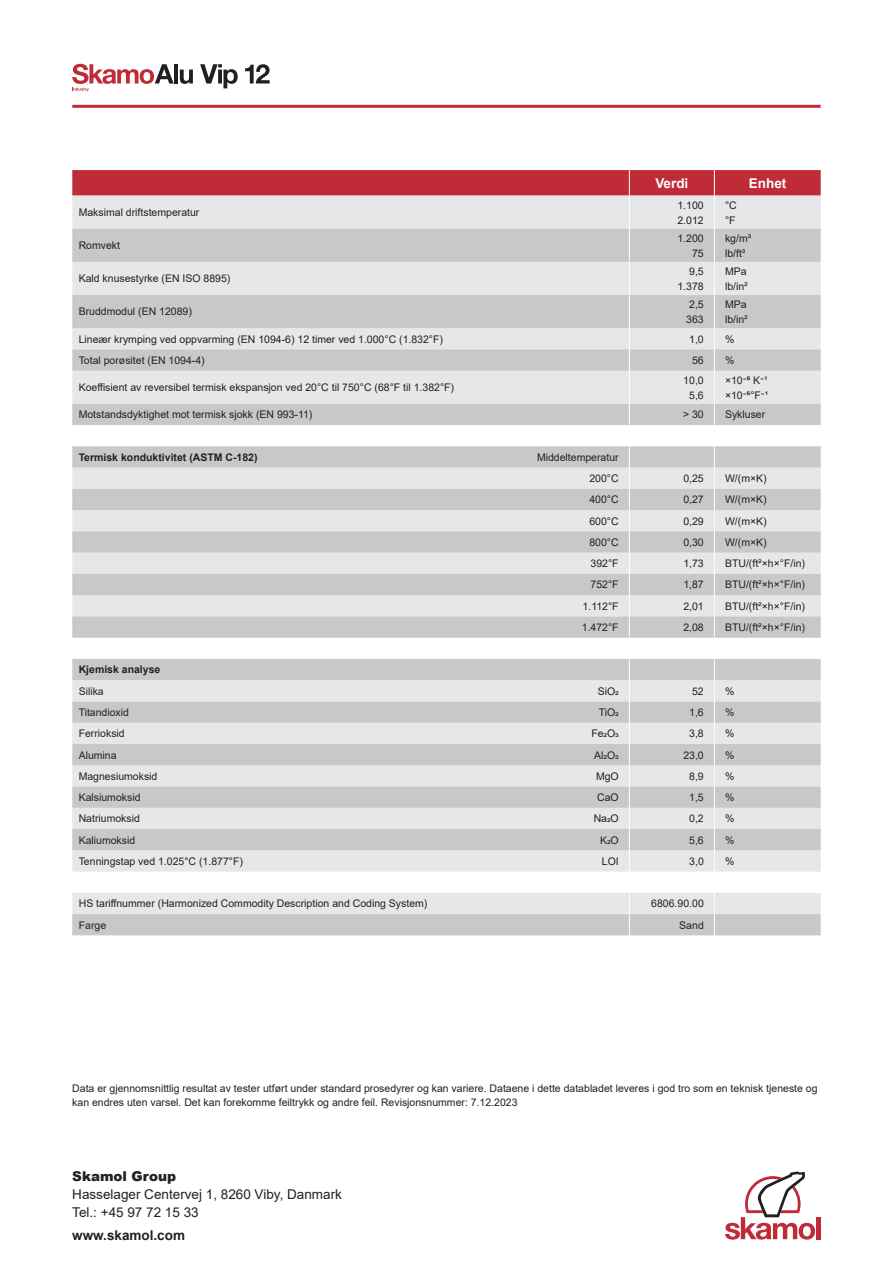
<style>
.page{position:relative;width:893px;height:1263px;background:#fff}
.page>*{position:absolute;margin:0;border:0;box-sizing:border-box;transform-origin:0 0}
.t1{font:13.5px/18px "Arial";color:#231f20}
.t2{font:700 13.5px "Arial";color:#231f20}
.t3{font:900 13.5px "Arial";color:#231f20}
.t4{font:700 13.5px "Arial";color:#fff}
.t5{font:10.5px/15px "Arial";color:#231f20}
.t6{font:700 10.5px "Arial";color:#231f20}
</style>
<div class="page">
<hr style="left:174px;top:64px;width:4px;height:19px;background:#231f20">
<svg style="left:180px;top:70px;width:13px;height:14px"></svg>
<svg style="left:200px;top:64px;width:38px;height:24px"></svg>
<svg style="left:245px;top:64px;width:25px;height:19px"></svg>
<svg style="left:72px;top:64px;width:102px;height:27px"></svg>
<svg style="left:72px;top:170px;width:749px;height:26px;background:#c0313c"></svg>
<hr style="left:72px;top:105px;width:749px;height:3px;background:#bf2b37">
<div style="left:816px;top:1217px;width:5px;height:22px;background:#bf2b37"></div>
<svg style="left:725px;top:1171px;width:90px;height:68px"></svg>
<div style="left:72px;top:196px;width:749px;height:33px;background:#e6e7e9"></div>
<svg style="left:72px;top:229px;width:749px;height:706px;background:#d9dadc"></svg>
<hr style="left:629px;top:196px;width:1px;height:33px;background:#fff">
<hr style="left:714px;top:196px;width:1px;height:33px;background:#fff">
<hr style="left:629px;top:229px;width:1px;height:33px;background:#fff">
<hr style="left:714px;top:229px;width:1px;height:33px;background:#fff">
<hr style="left:629px;top:262px;width:1px;height:33px;background:#fff">
<hr style="left:714px;top:262px;width:1px;height:33px;background:#fff">
<hr style="left:629px;top:295px;width:1px;height:33px;background:#fff">
<hr style="left:714px;top:295px;width:1px;height:33px;background:#fff">
<svg style="left:629px;top:328px;width:1px;height:43px"></svg>
<svg style="left:714px;top:328px;width:1px;height:43px"></svg>
<hr style="left:629px;top:371px;width:1px;height:33px;background:#fff">
<hr style="left:714px;top:371px;width:1px;height:33px;background:#fff">
<svg style="left:629px;top:404px;width:1px;height:21px"></svg>
<svg style="left:714px;top:404px;width:1px;height:21px"></svg>
<svg style="left:629px;top:446px;width:1px;height:192px"></svg>
<svg style="left:714px;top:446px;width:1px;height:192px"></svg>
<svg style="left:629px;top:659px;width:1px;height:212px"></svg>
<svg style="left:714px;top:659px;width:1px;height:212px"></svg>
<svg style="left:629px;top:893px;width:1px;height:42px"></svg>
<svg style="left:714px;top:893px;width:1px;height:42px"></svg>
<p class="t4" style="left:655px;top:173px;width:35px">Verdi</p>
<p class="t4" style="left:749px;top:173px;width:39px">Enhet</p>
<p class="t5" style="left:79px;top:205px;width:122px">Maksimal driftstemperatur</p>
<p class="t5" style="left:677px;top:197px;width:28px">1.100<br>2.012</p>
<p class="t5" style="left:725px;top:197px;width:13px">°C °F</p>
<p class="t5" style="left:79px;top:238px;width:43px">Romvekt</p>
<p class="t5" style="left:677px;top:230px;width:28px;text-align:right">1.200<br>75</p>
<p class="t5" style="left:725px;top:230px;width:28px">kg/m³ lb/ft³</p>
<p class="t5" style="left:79px;top:271px;width:153px">Kald knusestyrke (EN ISO 8895)</p>
<p class="t5" style="left:677px;top:264px;width:28px;text-align:right">9,5<br>1.378</p>
<p class="t5" style="left:725px;top:264px;width:24px">MPa lb/in²</p>
<p class="t5" style="left:79px;top:304px;width:115px">Bruddmodul (EN 12089)</p>
<p class="t5" style="left:686px;top:297px;width:19px">2,5<br>363</p>
<p class="t5" style="left:725px;top:297px;width:24px">MPa lb/in²</p>
<p class="t5" style="left:79px;top:331px;width:366px">Lineær krymping ved oppvarming (EN 1094-6) 12 timer ved 1.000°C (1.832°F)</p>
<p class="t5" style="left:689px;top:331px;width:16px">1,0</p>
<p class="t5" style="left:725px;top:331px;width:11px">%</p>
<p class="t5" style="left:79px;top:353px;width:128px">Total porøsitet (EN 1094-4)</p>
<p class="t5" style="left:692px;top:353px;width:13px">56</p>
<p class="t5" style="left:725px;top:353px;width:11px">%</p>
<p class="t5" style="left:79px;top:380px;width:377px">Koeffisient av reversibel termisk ekspansjon ved 20°C til 750°C (68°F til 1.382°F)</p>
<p class="t5" style="left:683px;top:372px;width:22px;text-align:center">10,0<br>5,6</p>
<p class="t5" style="left:725px;top:372px;width:45px">× 1 0 K⁶־ ¹־ ×10־⁶°F ¹־</p>
<p class="t5" style="left:79px;top:407px;width:235px">Motstandsdyktighet mot termisk sjokk (EN 993-11)</p>
<p class="t5" style="left:683px;top:407px;width:22px">&gt; 30</p>
<p class="t5" style="left:725px;top:407px;width:42px">Sykluser</p>
<p class="t6" style="left:79px;top:450px;width:180px">Termisk konduktivitet (ASTM C-182)</p>
<p class="t5" style="left:537px;top:446px;width:83px;line-height:21.3px;text-align:right">Middeltemperatur<br>200°C</p>
<p class="t5" style="left:683px;top:471px;width:22px">0,25</p>
<p class="t5" style="left:725px;top:471px;width:43px">W/(m×K)</p>
<p class="t5" style="left:589px;top:492px;width:31px">400°C</p>
<p class="t5" style="left:683px;top:492px;width:22px">0,27</p>
<p class="t5" style="left:725px;top:492px;width:43px">W/(m×K)</p>
<p class="t5" style="left:589px;top:513px;width:31px">600°C</p>
<p class="t5" style="left:683px;top:513px;width:22px">0,29</p>
<p class="t5" style="left:725px;top:513px;width:43px">W/(m×K)</p>
<p class="t5" style="left:589px;top:535px;width:31px">800°C</p>
<p class="t5" style="left:683px;top:535px;width:22px">0,30</p>
<p class="t5" style="left:725px;top:535px;width:43px">W/(m×K)</p>
<p class="t5" style="left:591px;top:556px;width:30px">392°F</p>
<p class="t5" style="left:683px;top:556px;width:22px">1,73</p>
<p class="t5" style="left:725px;top:556px;width:82px">BTU/(ft²×h×°F/in)</p>
<p class="t5" style="left:591px;top:577px;width:30px">752°F</p>
<p class="t5" style="left:683px;top:577px;width:22px">1,87</p>
<p class="t5" style="left:725px;top:577px;width:82px">BTU/(ft²×h×°F/in)</p>
<p class="t5" style="left:583px;top:598px;width:38px">1.112°F</p>
<p class="t5" style="left:683px;top:598px;width:22px">2,01</p>
<p class="t5" style="left:725px;top:598px;width:82px">BTU/(ft²×h×°F/in)</p>
<p class="t5" style="left:582px;top:620px;width:38px">1.472°F</p>
<p class="t5" style="left:683px;top:620px;width:22px">2,08</p>
<p class="t5" style="left:725px;top:620px;width:82px">BTU/(ft²×h×°F/in)</p>
<p class="t6" style="left:79px;top:662px;width:83px">Kjemisk analyse</p>
<p class="t5" style="left:79px;top:683px;width:27px">Silika</p>
<p class="t5" style="left:598px;top:683px;width:22px">SiO2</p>
<p class="t5" style="left:692px;top:683px;width:13px">52</p>
<p class="t5" style="left:725px;top:683px;width:11px">%</p>
<p class="t5" style="left:79px;top:705px;width:52px">Titandioxid</p>
<p class="t5" style="left:599px;top:705px;width:22px">TiO2</p>
<p class="t5" style="left:689px;top:705px;width:16px">1,6</p>
<p class="t5" style="left:725px;top:705px;width:11px">%</p>
<p class="t5" style="left:79px;top:726px;width:48px">Ferrioksid</p>
<p class="t5" style="left:591px;top:726px;width:29px">Fe2O3</p>
<p class="t5" style="left:689px;top:726px;width:16px">3,8</p>
<p class="t5" style="left:725px;top:726px;width:11px">%</p>
<p class="t5" style="left:79px;top:747px;width:39px">Alumina</p>
<p class="t5" style="left:594px;top:747px;width:26px">Al2O3</p>
<p class="t5" style="left:683px;top:747px;width:22px">23,0</p>
<p class="t5" style="left:725px;top:747px;width:11px">%</p>
<p class="t5" style="left:79px;top:768px;width:80px">Magnesiumoksid</p>
<p class="t5" style="left:596px;top:768px;width:24px">MgO</p>
<p class="t5" style="left:689px;top:768px;width:16px">8,9</p>
<p class="t5" style="left:725px;top:768px;width:11px">%</p>
<p class="t5" style="left:79px;top:790px;width:63px">Kalsiumoksid</p>
<p class="t5" style="left:597px;top:790px;width:23px">CaO</p>
<p class="t5" style="left:689px;top:790px;width:16px">1,5</p>
<p class="t5" style="left:725px;top:790px;width:11px">%</p>
<p class="t5" style="left:79px;top:811px;width:63px">Natriumoksid</p>
<p class="t5" style="left:594px;top:811px;width:27px">Na2O</p>
<p class="t5" style="left:689px;top:811px;width:16px">0,2</p>
<p class="t5" style="left:725px;top:811px;width:11px">%</p>
<p class="t5" style="left:79px;top:832px;width:58px">Kaliumoksid</p>
<p class="t5" style="left:600px;top:832px;width:20px">K2O</p>
<p class="t5" style="left:689px;top:832px;width:16px">5,6</p>
<p class="t5" style="left:725px;top:832px;width:11px">%</p>
<p class="t5" style="left:79px;top:853px;width:166px">Tenningstap ved 1.025°C (1.877°F)</p>
<p class="t5" style="left:602px;top:853px;width:18px">LOI</p>
<p class="t5" style="left:689px;top:853px;width:16px">3,0</p>
<p class="t5" style="left:725px;top:853px;width:11px">%</p>
<p class="t5" style="left:79px;top:896px;width:350px">HS tariffnummer (Harmonized Commodity Description and Coding System)</p>
<p class="t5" style="left:651px;top:896px;width:54px">6806.90.00</p>
<p class="t5" style="left:79px;top:917px;width:29px">Farge</p>
<p class="t5" style="left:679px;top:917px;width:26px">Sand</p>
<p class="t5" style="left:72px;top:1081px;width:747px;line-height:13.5px">Data er gjennomsnittlig resultat av tester utført under standard prosedyrer og kan variere. Dataene i dette databladet leveres i god tro som en teknisk tjeneste og kan endres uten varsel. Det kan forekomme feiltrykk og andre feil. Revisjonsnummer: 7.12.2023</p>
<p class="t3" style="left:72px;top:1166px;width:105px">Skamol Group</p>
<p class="t1" style="left:72px;top:1185px;width:271px">Hasselager Centervej 1, 8260 Viby, Danmark<br>Tel.: +45 97 72 15 33</p>
<p class="t2" style="left:72px;top:1225px;width:114px">www.skamol.com</p>
</div>
